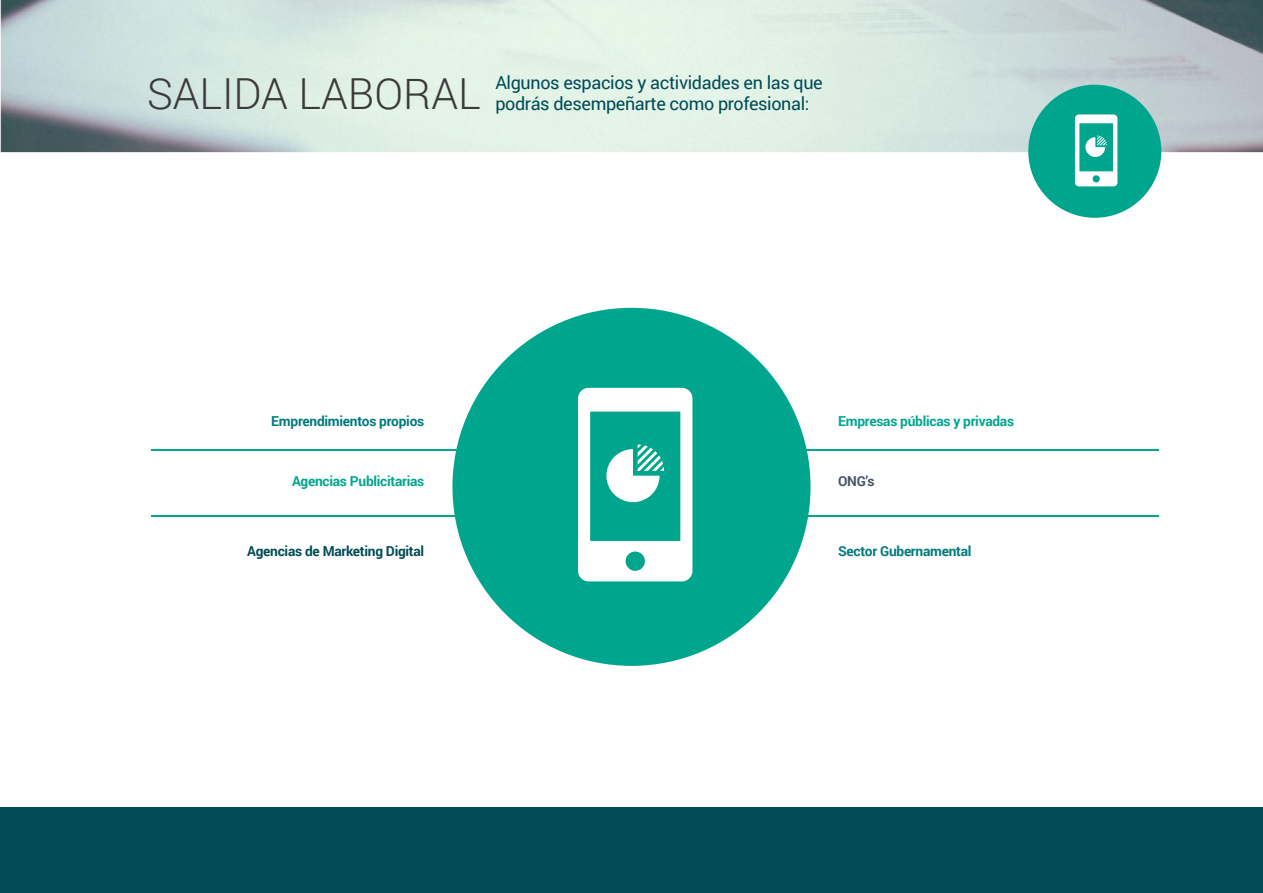
<style>
.page{position:relative;width:1263px;height:893px;background:#fff}
.page>*{position:absolute;margin:0;border:0;box-sizing:border-box;transform-origin:0 0}
.t1{font:300 42.75px "Roboto";color:#3a3a3a}
.t2{font:18px/21.3px "Roboto";letter-spacing:-.02em;color:#004b56}
.t3{font:700 13.8px "Roboto";letter-spacing:-.02em;color:#00a58e}
.t4{font:700 13.8px "Roboto";letter-spacing:-.02em;color:#007a7d}
.t5{font:700 13.8px "Roboto";letter-spacing:-.02em;color:#004b56}
.t6{font:700 13.8px "Roboto";color:#465362}
</style>
<div class="page">
<svg style="left:0;top:0;width:1263px;height:151px;background:#ceded8"></svg>
<hr style="left:152px;top:449px;width:1007px;height:1px;background:#00a58e">
<div style="left:1028px;top:85px;width:133px;height:133px;background:#00a58d;border-radius:50%"></div>
<svg style="left:1075px;top:114px;width:42px;height:72px"></svg>
<div style="left:452px;top:308px;width:358px;height:358px;background:#00a58d;border-radius:50%"></div>
<svg style="left:578px;top:388px;width:114px;height:100px"></svg>
<img style="left:0;top:488px;width:1263px;height:405px">
<h1 class="t1" style="left:147px;top:64px;width:335px">SALIDA LABORAL</h1>
<p class="t2" style="left:495px;top:71px;width:329px">Algunos espacios y actividades en las que podrás desempeñarte como profesional:</p>
<p class="t4" style="left:271px;top:411px;width:154px">Emprendimientos propios</p>
<p class="t3" style="left:838px;top:411px;width:177px">Empresas públicas y privadas</p>
<p class="t3" style="left:292px;top:471px;width:134px">Agencias Publicitarias</p>
<p class="t6" style="left:838px;top:471px;width:38px">ONG’s</p>
<p class="t5" style="left:247px;top:541px;width:178px">Agencias de Marketing Digital</p>
<p class="t4" style="left:838px;top:541px;width:135px">Sector Gubernamental</p>
</div>
